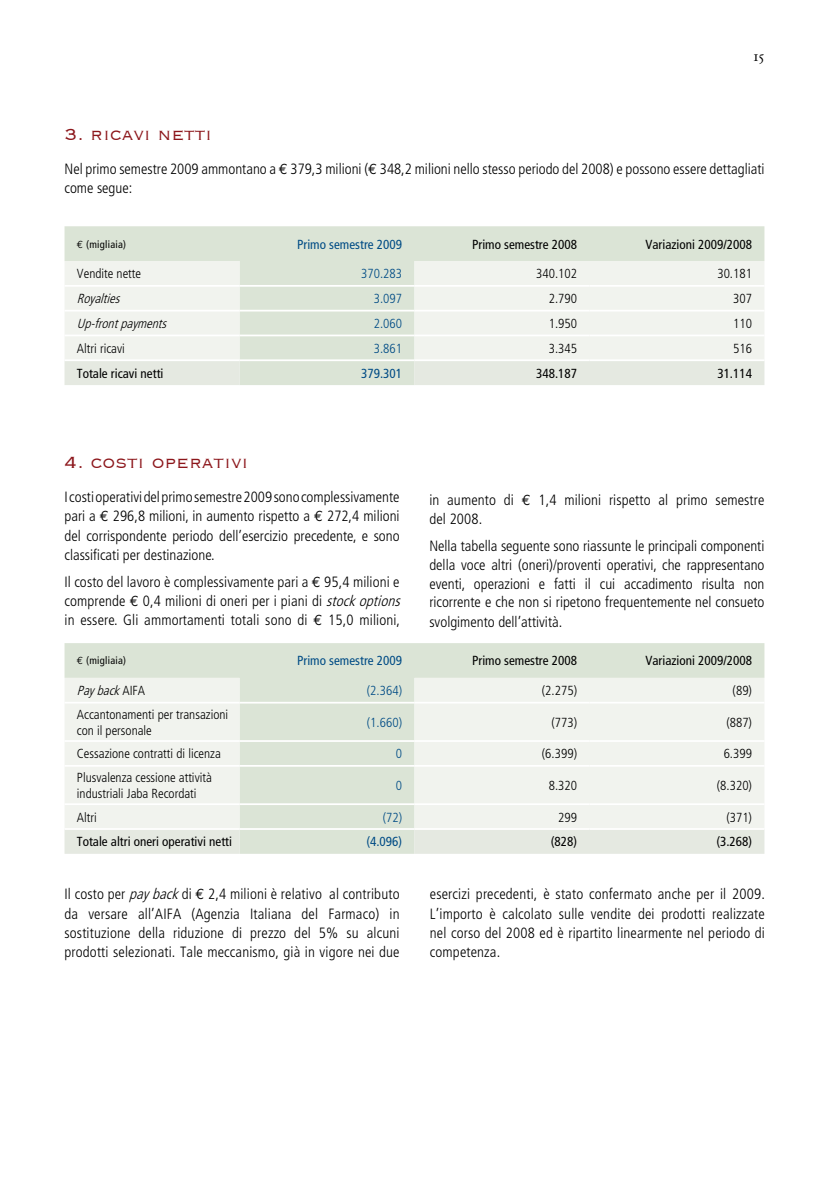
<style>
.page{position:relative;width:829px;height:1191px;background:#fff}
.page>*{position:absolute;margin:0;border:0;box-sizing:border-box;transform-origin:0 0}
.t1{font:300 21px "Copperplate";color:#8c161b}
.t2{font:300 condensed 14.88px/19.2px "Frutiger";letter-spacing:.01em;color:#000;text-align:justify}
.t3{font:300 condensed 13.12px/15.8px "Frutiger";color:#000}
.t4{font:condensed 13.12px "Frutiger";color:#000}
.t5{font:condensed 13.12px "Frutiger";color:#004b85}
.t6{font:300 condensed 13.12px "Frutiger";color:#004b85}
.t7{font:italic 300 condensed 13.12px "Frutiger";color:#000}
.t8{font:condensed 10.5px "Frutiger";letter-spacing:.025em;color:#000}
.s1{font-family:"Euro Mono";font-weight:400;font-stretch:normal}
.s2{font-family:"Euro Mono";font-stretch:normal}
.s3{font-style:italic}
.s4{font-style:normal}
</style>
<div class="page">
<div style="left:64px;top:226px;width:700px;height:35px;background:#dbe4d6"></div>
<svg style="left:65px;top:261px;width:699px;height:98px;background:#ebefe8"></svg>
<svg style="left:64px;top:361px;width:700px;height:24px;background:#e2e7de"></svg>
<hr style="left:64px;top:285px;width:175px;height:2px;background:#fff">
<hr style="left:239px;top:285px;width:175px;height:2px;background:#fff">
<hr style="left:414px;top:285px;width:175px;height:2px;background:#fff">
<hr style="left:589px;top:285px;width:175px;height:2px;background:#fff">
<hr style="left:64px;top:310px;width:175px;height:1px;background:#fff">
<hr style="left:239px;top:310px;width:175px;height:1px;background:#fff">
<hr style="left:414px;top:310px;width:175px;height:1px;background:#fff">
<hr style="left:589px;top:310px;width:175px;height:1px;background:#fff">
<hr style="left:64px;top:334px;width:175px;height:2px;background:#fff">
<hr style="left:239px;top:334px;width:175px;height:2px;background:#fff">
<hr style="left:414px;top:334px;width:175px;height:2px;background:#fff">
<hr style="left:589px;top:334px;width:175px;height:2px;background:#fff">
<div style="left:64px;top:643px;width:700px;height:35px;background:#dbe4d6"></div>
<svg style="left:65px;top:678px;width:699px;height:150px;background:#ebefe8"></svg>
<svg style="left:64px;top:830px;width:700px;height:23px;background:#e2e7de"></svg>
<hr style="left:64px;top:702px;width:175px;height:1px;background:#fff">
<hr style="left:239px;top:702px;width:175px;height:1px;background:#fff">
<hr style="left:414px;top:702px;width:175px;height:1px;background:#fff">
<hr style="left:589px;top:702px;width:175px;height:1px;background:#fff">
<hr style="left:64px;top:740px;width:175px;height:2px;background:#fff">
<hr style="left:239px;top:740px;width:175px;height:2px;background:#fff">
<hr style="left:414px;top:740px;width:175px;height:2px;background:#fff">
<hr style="left:589px;top:740px;width:175px;height:2px;background:#fff">
<hr style="left:64px;top:765px;width:175px;height:1px;background:#fff">
<hr style="left:239px;top:765px;width:175px;height:1px;background:#fff">
<hr style="left:414px;top:765px;width:175px;height:1px;background:#fff">
<hr style="left:589px;top:765px;width:175px;height:1px;background:#fff">
<hr style="left:64px;top:803px;width:175px;height:2px;background:#fff">
<hr style="left:239px;top:803px;width:175px;height:2px;background:#fff">
<hr style="left:414px;top:803px;width:175px;height:2px;background:#fff">
<hr style="left:589px;top:803px;width:175px;height:2px;background:#fff">
<h1 class="t1" style="left:64px;top:121px;width:149px">3. ricavi netti</h1>
<p class="t2" style="left:64px;top:160px;width:701px">Nel primo semestre 2009 ammontano a <span class="s1">€</span> 379,3 milioni (<span class="s1">€</span> 348,2 milioni nello stesso periodo del 2008) e possono essere dettagliati come segue:</p>
<p class="t8" style="left:77px;top:238px;width:51px"><span class="s2">?</span> (migliaia)</p>
<p class="t5" style="left:297px;top:236px;width:106px">Primo semestre 2009</p>
<p class="t4" style="left:472px;top:236px;width:106px">Primo semestre 2008</p>
<p class="t4" style="left:645px;top:236px;width:108px">Variazioni 2009/2008</p>
<p class="t3" style="left:77px;top:266px;width:66px">Vendite nette</p>
<p class="t6" style="left:361px;top:266px;width:42px">370.283</p>
<p class="t3" style="left:536px;top:266px;width:42px">340.102</p>
<p class="t3" style="left:717px;top:266px;width:36px">30.181</p>
<p class="t7" style="left:77px;top:291px;width:48px">Royalties</p>
<p class="t6" style="left:373px;top:291px;width:30px">3.097</p>
<p class="t3" style="left:548px;top:291px;width:30px">2.790</p>
<p class="t3" style="left:733px;top:291px;width:20px">307</p>
<p class="t7" style="left:77px;top:316px;width:95px">Up-frontpayments</p>
<p class="t6" style="left:373px;top:316px;width:30px">2.060</p>
<p class="t3" style="left:548px;top:316px;width:30px">1.950</p>
<p class="t3" style="left:733px;top:316px;width:20px">110</p>
<p class="t3" style="left:77px;top:340px;width:49px">Altri ricavi</p>
<p class="t6" style="left:373px;top:341px;width:30px">3.861</p>
<p class="t3" style="left:548px;top:340px;width:30px">3.345</p>
<p class="t3" style="left:733px;top:340px;width:20px">516</p>
<p class="t4" style="left:77px;top:365px;width:88px">Totale ricavi netti</p>
<p class="t5" style="left:361px;top:365px;width:42px">379.301</p>
<p class="t4" style="left:536px;top:365px;width:42px">348.187</p>
<p class="t4" style="left:717px;top:365px;width:36px">31.114</p>
<h1 class="t1" style="left:64px;top:449px;width:185px">4. costi operativi</h1>
<p class="t2" style="left:64px;top:487px;width:336px">I costi operativi del primo semestre 2009 sono complessivamente pari a <span class="s1">€</span> 296,8 milioni, in aumento rispetto a <span class="s1">€</span> 272,4 milioni del corrispondente periodo dell’esercizio precedente, e sono classificati per destinazione.</p>
<p class="t2" style="left:64px;top:572px;width:341px;text-align:left">Il costo del lavoro è complessivamente pari a <span class="s1">€</span> 95,4 milioni e comprende <span class="s1">€</span> 0,4 milioni di oneri per i piani di <span class="s3">stockoptions </span>in essere. Gli ammortamenti totali sono di <span class="s1">€</span> 15,0 milioni,</p>
<p class="t2" style="left:429px;top:491px;width:336px">in aumento di <span class="s1">€</span> 1,4 milioni rispetto al primo semestre del 2008.</p>
<p class="t2" style="left:429px;top:536px;width:336px">Nella tabella seguente sono riassunte le principali componenti della voce altri (oneri)/proventi operativi, che rappresentano eventi, operazioni e fatti il cui accadimento risulta non ricorrente e che non si ripetono frequentemente nel consueto svolgimento dell’attività.</p>
<p class="t8" style="left:77px;top:654px;width:51px"><span class="s2">?</span> (migliaia)</p>
<p class="t5" style="left:297px;top:653px;width:106px">Primo semestre 2009</p>
<p class="t4" style="left:472px;top:653px;width:106px">Primo semestre 2008</p>
<p class="t4" style="left:645px;top:653px;width:108px">Variazioni 2009/2008</p>
<p class="t7" style="left:77px;top:683px;width:70px">Payback<span class="s4">A I F A</span></p>
<p class="t6" style="left:367px;top:683px;width:37px">(2.364)</p>
<p class="t3" style="left:542px;top:683px;width:37px">(2.275)</p>
<p class="t3" style="left:732px;top:683px;width:21px">(89)</p>
<p class="t3" style="left:77px;top:706px;width:153px">Accantonamenti per transazioni con il personale</p>
<p class="t6" style="left:367px;top:715px;width:37px">(1.660)</p>
<p class="t3" style="left:551px;top:714px;width:27px">(773)</p>
<p class="t3" style="left:726px;top:714px;width:27px">(887)</p>
<p class="t3" style="left:77px;top:746px;width:145px">Cessazione contratti di licenza</p>
<p class="t6" style="left:396px;top:746px;width:8px">0</p>
<p class="t3" style="left:542px;top:746px;width:37px">(6.399)</p>
<p class="t3" style="left:723px;top:746px;width:30px">6.399</p>
<p class="t3" style="left:77px;top:770px;width:136px">Plusvalenza cessione attività industriali Jaba Recordati</p>
<p class="t6" style="left:396px;top:778px;width:8px">0</p>
<p class="t3" style="left:548px;top:777px;width:30px">8.320</p>
<p class="t3" style="left:716px;top:777px;width:37px">(8.320)</p>
<p class="t3" style="left:77px;top:809px;width:21px">Altri</p>
<p class="t6" style="left:382px;top:809px;width:21px">(72)</p>
<p class="t3" style="left:558px;top:809px;width:20px">299</p>
<p class="t3" style="left:726px;top:809px;width:27px">(371)</p>
<p class="t4" style="left:77px;top:834px;width:156px">Totale altri oneri operativi netti</p>
<p class="t5" style="left:366px;top:834px;width:37px">(4.096)</p>
<p class="t4" style="left:550px;top:834px;width:28px">(828)</p>
<p class="t4" style="left:716px;top:834px;width:37px">(3.268)</p>
<p class="t2" style="left:64px;top:885px;width:336px">Il costo per <span class="s3">payback</span>di <span class="s1">€</span> 2,4 milioni è relativo al contributo da versare all’AIFA (Agenzia Italiana del Farmaco) in sostituzione della riduzione di prezzo del 5% su alcuni prodotti selezionati. Tale meccanismo, già in vigore nei due</p>
<p class="t2" style="left:430px;top:885px;width:336px">esercizi precedenti, è stato confermato anche per il 2009.<br>L’importo è calcolato sulle vendite dei prodotti realizzate nel corso del 2008 ed è ripartito linearmente nel periodo di competenza.</p>
</div>
